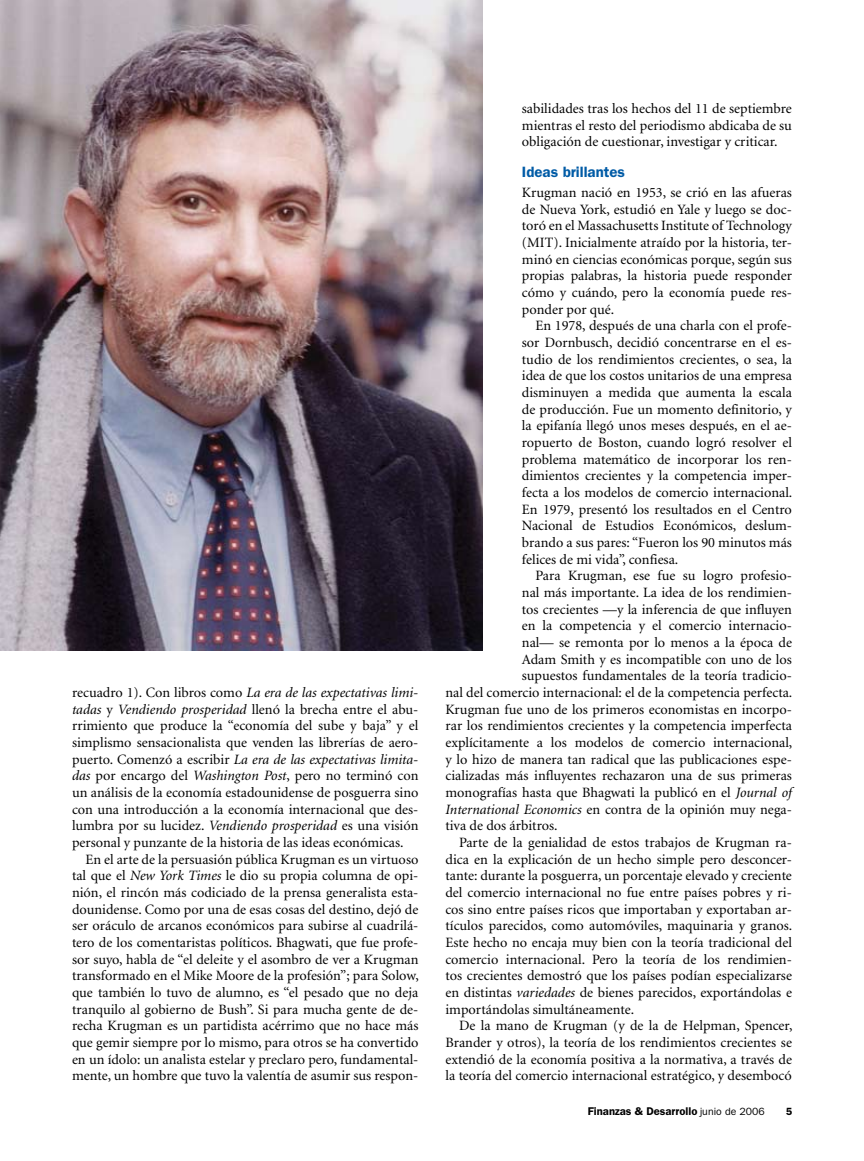
<style>
.page{position:relative;width:864px;height:1161px;background:#fff}
.page>*{position:absolute;margin:0;border:0;box-sizing:border-box;transform-origin:0 0}
.t1{font:600 15px "Franklin Gothic";color:#005ba6}
.t2{font:14.25px/16.6px "Minion";color:#000;text-align:justify}
.t3{font:600 11.25px "Franklin Gothic";color:#000}
.s1{font-style:italic}
.s2{font-weight:400;font-size:10.5px}
</style>
<div class="page">
<img style="left:0;top:0;width:482px;height:651px">
<p class="t2" style="left:72px;top:685px;width:348px">recuadro 1). Con libros como <span class="s1">La era de las expectativas limi&shy;tadas</span> y <span class="s1">Vendiendo prosperidad</span> llenó la brecha entre el abu&shy;rrimiento que produce la “economía del sube y baja” y el simplismo sensacionalista que venden las librerías de aero&shy;puerto. Comenzó a escribir <span class="s1">La era de las expectativas limita&shy;das</span> por encargo del <span class="s1">Washington Post</span>, pero no terminó con un análisis de la economía estadounidense de posguerra sino con una introducción a la economía internacional que des&shy;lumbra por su lucidez. <span class="s1">Vendiendo prosperidad</span> es una visión personal y punzante de la historia de las ideas económicas.-</p>
<p class="t2" style="left:72px;top:851px;width:348px;text-indent:14px">En el arte de la persuasión pública Krugman es un virtuoso tal que el <span class="s1">New York Times</span> le dio su propia columna de opi&shy;nión, el rincón más codiciado de la prensa generalista esta&shy;dounidense. Como por una de esas cosas del destino, dejó de ser oráculo de arcanos económicos para subirse al cuadrilá&shy;tero de los comentaristas políticos. Bhagwati, que fue profe&shy;sor suyo, habla de “el deleite y el asombro de ver a Krugman transformado en el Mike Moore de la profesión”; para Solow, que también lo tuvo de alumno, es “el pesado que no deja tranquilo al gobierno de Bush”. Si para mucha gente de de&shy;recha Krugman es un partidista acérrimo que no hace más que gemir siempre por lo mismo, para otros se ha convertido en un ídolo: un analista estelar y preclaro pero, fundamental&shy;mente, un hombre que tuvo la valentía de asumir sus respon-</p>
<p class="t2" style="left:522px;top:101px;width:272px">sabilidades tras los hechos del 11 de septiembre mientras el resto del periodismo abdicaba de su obligación de cuestionar, investigar y criticar.-</p>
<p class="t1" style="left:522px;top:163px;width:105px">Ideas brillantes</p>
<p class="t2" style="left:522px;top:185px;width:272px">Krugman nació en 1953, se crió en las afueras de Nueva York, estudió en Yale y luego se doc&shy;toró en el Massachusetts Institute of Technology (MIT). Inicialmente atraído por la historia, ter&shy;minó en ciencias económicas porque, según sus propias palabras, la historia puede responder cómo y cuándo, pero la economía puede res&shy;ponder por qué.-</p>
<p class="t2" style="left:522px;top:318px;width:272px;text-indent:14px">En 1978, después de una charla con el profe&shy;sor Dornbusch, decidió concentrarse en el es&shy;tudio de los rendimientos crecientes, o sea, la idea de que los costos unitarios de una empresa disminuyen a medida que aumenta la escala de producción. Fue un momento definitorio, y la epifanía llegó unos meses después, en el ae&shy;ropuerto de Boston, cuando logró resolver el problema matemático de incorporar los ren&shy;dimientos crecientes y la competencia imper&shy;fecta a los modelos de comercio internacional.<br>En 1979, presentó los resultados en el Centro Nacional de Estudios Económicos, deslum&shy;brando a sus pares: “Fueron los 90 minutos más felices de mi vida”, confiesa.-</p>
<p class="t2" style="left:535px;top:568px;width:258px">Para Krugman, ese fue su logro profesio-</p>
<p class="t2" style="left:522px;top:585px;width:272px">nal más importante. La idea de los rendimien-</p>
<p class="t2" style="left:522px;top:601px;width:272px">tos crecientes —y la inferencia de que influyen</p>
<p class="t2" style="left:522px;top:618px;width:272px">en la competencia y el comercio internacio-</p>
<p class="t2" style="left:522px;top:635px;width:272px">nal— se remonta por lo menos a la época de</p>
<p class="t2" style="left:522px;top:651px;width:272px">Adam Smith y es incompatible con uno de los</p>
<p class="t2" style="left:522px;top:668px;width:272px">supuestos fundamentales de la teoría tradicio-</p>
<p class="t2" style="left:446px;top:685px;width:348px">nal del comercio internacional: el de la competencia perfecta.</p>
<p class="t2" style="left:446px;top:701px;width:348px">Krugman fue uno de los primeros economistas en incorpo-</p>
<p class="t2" style="left:446px;top:718px;width:348px">rar los rendimientos crecientes y la competencia imperfecta</p>
<p class="t2" style="left:446px;top:735px;width:348px">explícitamente a los modelos de comercio internacional,</p>
<p class="t2" style="left:446px;top:751px;width:348px">y lo hizo de manera tan radical que las publicaciones espe-</p>
<p class="t2" style="left:446px;top:768px;width:348px">cializadas más influyentes rechazaron una de sus primeras</p>
<p class="t2" style="left:446px;top:785px;width:348px">monografías hasta que Bhagwati la publicó en el <span class="s1">Journal of</span></p>
<p class="t2" style="left:446px;top:801px;width:348px"><span class="s1">International Economics</span> en contra de la opinión muy nega-</p>
<p class="t2" style="left:445px;top:818px;width:111px">tiva de dos árbitros.-</p>
<p class="t2" style="left:459px;top:835px;width:335px">Parte de la genialidad de estos trabajos de Krugman ra-</p>
<p class="t2" style="left:446px;top:851px;width:348px">dica en la explicación de un hecho simple pero desconcer-</p>
<p class="t2" style="left:446px;top:868px;width:348px">tante: durante la posguerra, un porcentaje elevado y creciente</p>
<p class="t2" style="left:446px;top:885px;width:348px">del comercio internacional no fue entre países pobres y ri-</p>
<p class="t2" style="left:446px;top:901px;width:348px">cos sino entre países ricos que importaban y exportaban ar-</p>
<p class="t2" style="left:446px;top:918px;width:348px">tículos parecidos, como automóviles, maquinaria y granos.</p>
<p class="t2" style="left:446px;top:935px;width:348px">Este hecho no encaja muy bien con la teoría tradicional del</p>
<p class="t2" style="left:446px;top:951px;width:348px">comercio internacional. Pero la teoría de los rendimien-</p>
<p class="t2" style="left:446px;top:968px;width:348px">tos crecientes demostró que los países podían especializarse</p>
<p class="t2" style="left:446px;top:985px;width:348px">en distintas <span class="s1">variedades</span> de bienes parecidos, exportándolas e</p>
<p class="t2" style="left:445px;top:1001px;width:188px">importándolas simultáneamente.-</p>
<p class="t2" style="left:459px;top:1018px;width:335px">De la mano de Krugman (y de la de Helpman, Spencer,</p>
<p class="t2" style="left:446px;top:1035px;width:348px">Brander y otros), la teoría de los rendimientos crecientes se</p>
<p class="t2" style="left:446px;top:1051px;width:348px">extendió de la economía positiva a la normativa, a través de</p>
<p class="t2" style="left:446px;top:1068px;width:348px">la teoría del comercio internacional estratégico, y desembocó</p>
<p class="t3" style="left:588px;top:1105px;width:178px">Finanzas &amp; Desarrollo <span class="s2">junio de 2006</span></p>
</div>
